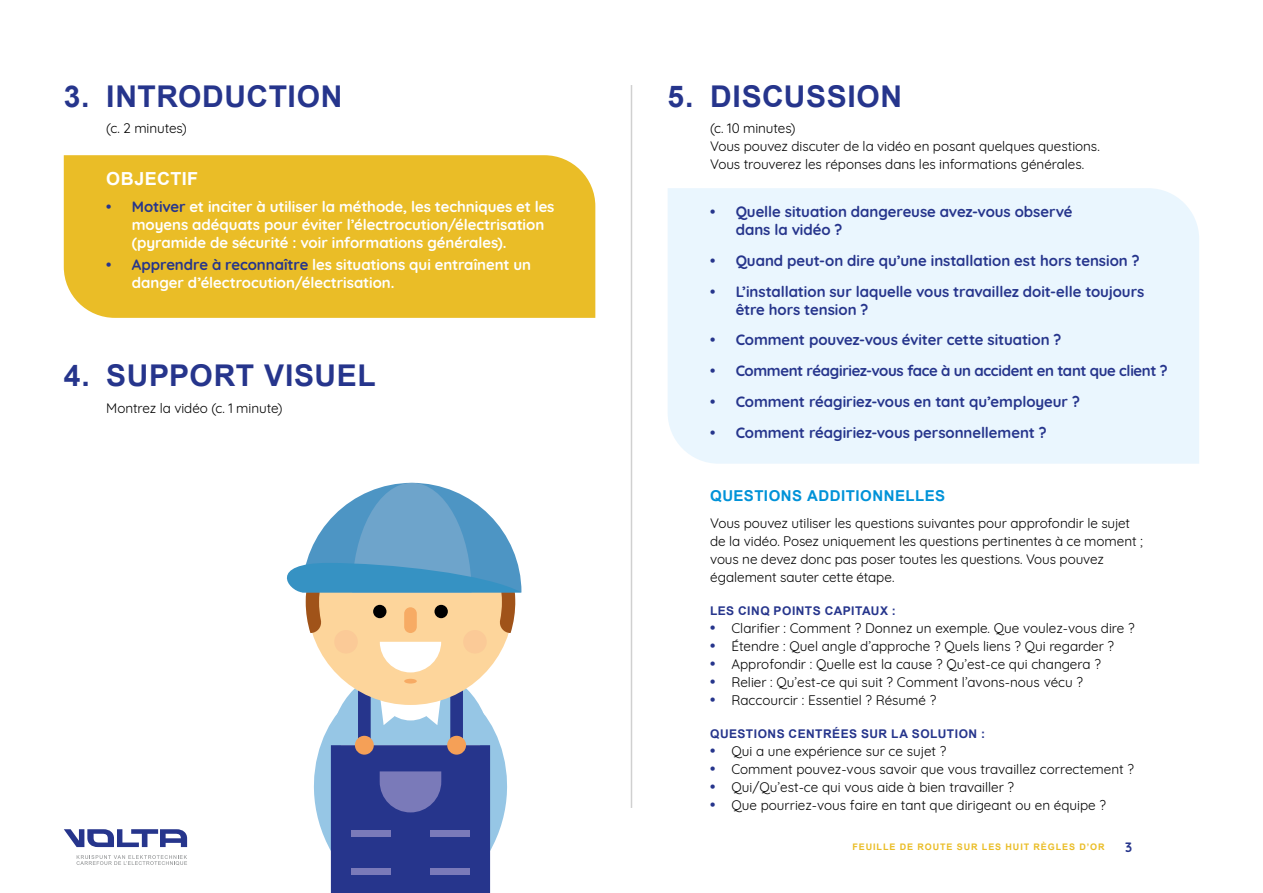
<style>
.page{position:relative;width:1263px;height:893px;background:#fff}
.page>*{position:absolute;margin:0;border:0;box-sizing:border-box;transform-origin:0 0}
.t1{font:700 30px "Arial";letter-spacing:.02em;color:#26358c}
.t2{font:700 18px "Arial";letter-spacing:.025em;color:#fff}
.t3{font:700 15px/18px "Quicksand";letter-spacing:-.005em;color:#26358c}
.t4{font:700 15px/18px "Quicksand";letter-spacing:-.005em;color:#fff}
.t5{font:700 15px "Quicksand";letter-spacing:-.025em;color:#26358c}
.t6{font:700 15px "Arial";letter-spacing:.03em;color:#0092d8}
.t7{font:13.5px/18px "Quicksand";color:#000}
.t8{font:700 13.5px "Quicksand";color:#26358c}
.t9{font:700 12px "Arial";letter-spacing:.04em;color:#26358c}
.t10{font:700 9px "Arial";letter-spacing:.1em;color:#eabd27}
.s1{color:#26358c}
.s2{font-weight:700;font-size:15px;color:#26358c}
</style>
<div class="page">
<div style="left:64px;top:155px;width:531px;height:163px;background:#eabd27"></div>
<div style="left:668px;top:188px;width:531px;height:276px;background:#eaf6fe"></div>
<div style="left:307px;top:499px;width:206px;height:206px;background:#fdd59b;border-radius:50%"></div>
<div style="left:334px;top:630px;width:24px;height:23px;background:#fbca97;border-radius:50%"></div>
<div style="left:463px;top:630px;width:24px;height:23px;background:#fbca97;border-radius:50%"></div>
<svg style="left:314px;top:642px;width:193px;height:251px"></svg>
<div style="left:430px;top:869px;width:40px;height:6px;background:#7a7ab9"></div>
<div style="left:351px;top:869px;width:40px;height:6px;background:#7a7ab9"></div>
<div style="left:430px;top:830px;width:40px;height:7px;background:#7a7ab9"></div>
<div style="left:351px;top:830px;width:40px;height:7px;background:#7a7ab9"></div>
<svg style="left:286px;top:483px;width:235px;height:150px"></svg>
<svg style="left:77px;top:855px;width:110px;height:10px"></svg>
<svg style="left:64px;top:829px;width:123px;height:18px"></svg>
<hr style="left:631px;top:85px;width:1px;height:723px;background:#d0d0d0">
<h1 class="t1" style="left:64px;top:77px;width:280px">3. INTRODUCTION</h1>
<p class="t7" style="left:106px;top:118px;width:82px">(c. 2 minutes)</p>
<h2 class="t2" style="left:106px;top:167px;width:93px">OBJECTIF</h2>
<p class="t4" style="left:132px;top:196px;width:424px;text-indent:-26px"><span class="s1">• Motiver</span> et inciter à utiliser la méthode, les techniques et les moyens adéquats pour éviter l’électrocution/électrisation (pyramide de sécurité : voir informations générales).</p>
<p class="t4" style="left:132px;top:255px;width:401px;text-indent:-26px"><span class="s1">• Apprendre à reconnaître</span> les situations qui entraînent un danger d’électrocution/électrisation.</p>
<h1 class="t1" style="left:64px;top:356px;width:313px">4. SUPPORT VISUEL</h1>
<p class="t7" style="left:106px;top:398px;width:178px">Montrez la vidéo (c. 1 minute)</p>
<h1 class="t1" style="left:668px;top:77px;width:236px">5. DISCUSSION</h1>
<p class="t7" style="left:710px;top:118px;width:391px">(c. 10 minutes)<br>Vous pouvez discuter de la vidéo en posant quelques questions.<br>Vous trouverez les réponses dans les informations générales.</p>
<p class="t3" style="left:736px;top:202px;width:338px;text-indent:-26px">• Quelle situation dangereuse avez-vous observé dans la vidéo ?</p>
<p class="t3" style="left:710px;top:250px;width:431px">• Quand peut-on dire qu’une installation est hors tension ?</p>
<p class="t3" style="left:736px;top:281px;width:410px;text-indent:-26px">• L’installation sur laquelle vous travaillez doit-elle toujours être hors tension ?</p>
<p class="t3" style="left:710px;top:330px;width:353px">• Comment pouvez-vous éviter cette situation ?</p>
<p class="t5" style="left:710px;top:358px;width:459px">• Comment réagiriez-vous face à un accident en tant que client ?</p>
<p class="t3" style="left:710px;top:391px;width:371px">• Comment réagiriez-vous en tant qu’employeur ?</p>
<p class="t3" style="left:710px;top:422px;width:338px">• Comment réagiriez-vous personnellement ?</p>
<p class="t6" style="left:710px;top:486px;width:236px">QUESTIONS ADDITIONNELLES</p>
<p class="t7" style="left:710px;top:513px;width:434px">Vous pouvez utiliser les questions suivantes pour approfondir le sujet de la vidéo. Posez uniquement les questions pertinentes à ce moment ; vous ne devez donc pas poser toutes les questions. Vous pouvez également sauter cette étape.</p>
<p class="t9" style="left:710px;top:603px;width:187px">LES CINQ POINTS CAPITAUX :</p>
<p class="t7" style="left:710px;top:618px;width:426px"><span class="s2">•</span> Clarifier : Comment ? Donnez un exemple. Que voulez-vous dire ?</p>
<p class="t7" style="left:710px;top:636px;width:405px"><span class="s2">•</span> Étendre : Quel angle d’approche ? Quels liens ? Qui regarder ?</p>
<p class="t7" style="left:710px;top:654px;width:392px"><span class="s2">•</span> Approfondir : Quelle est la cause ? Qu’est-ce qui changera ?</p>
<p class="t7" style="left:710px;top:672px;width:374px"><span class="s2">•</span> Relier : Qu’est-ce qui suit ? Comment l’avons-nous vécu ?</p>
<p class="t7" style="left:710px;top:690px;width:228px"><span class="s2">•</span> Raccourcir : Essentiel ? Résumé ?</p>
<p class="t9" style="left:710px;top:726px;width:276px">QUESTIONS CENTRÉES SUR LA SOLUTION :</p>
<p class="t7" style="left:710px;top:741px;width:238px"><span class="s2">•</span> Qui a une expérience sur ce sujet ?</p>
<p class="t7" style="left:710px;top:759px;width:425px"><span class="s2">•</span> Comment pouvez-vous savoir que vous travaillez correctement ?</p>
<p class="t7" style="left:710px;top:777px;width:305px"><span class="s2">•</span> Qui/Qu’est-ce qui vous aide à bien travailler ?</p>
<p class="t7" style="left:710px;top:795px;width:397px"><span class="s2">•</span> Que pourriez-vous faire en tant que dirigeant ou en équipe ?</p>
<p class="t10" style="left:852px;top:840px;width:254px">FEUILLE DE ROUTE SUR LES HUIT RÈGLES D’OR</p>
<p class="t8" style="left:1125px;top:836px;width:9px">3</p>
</div>
